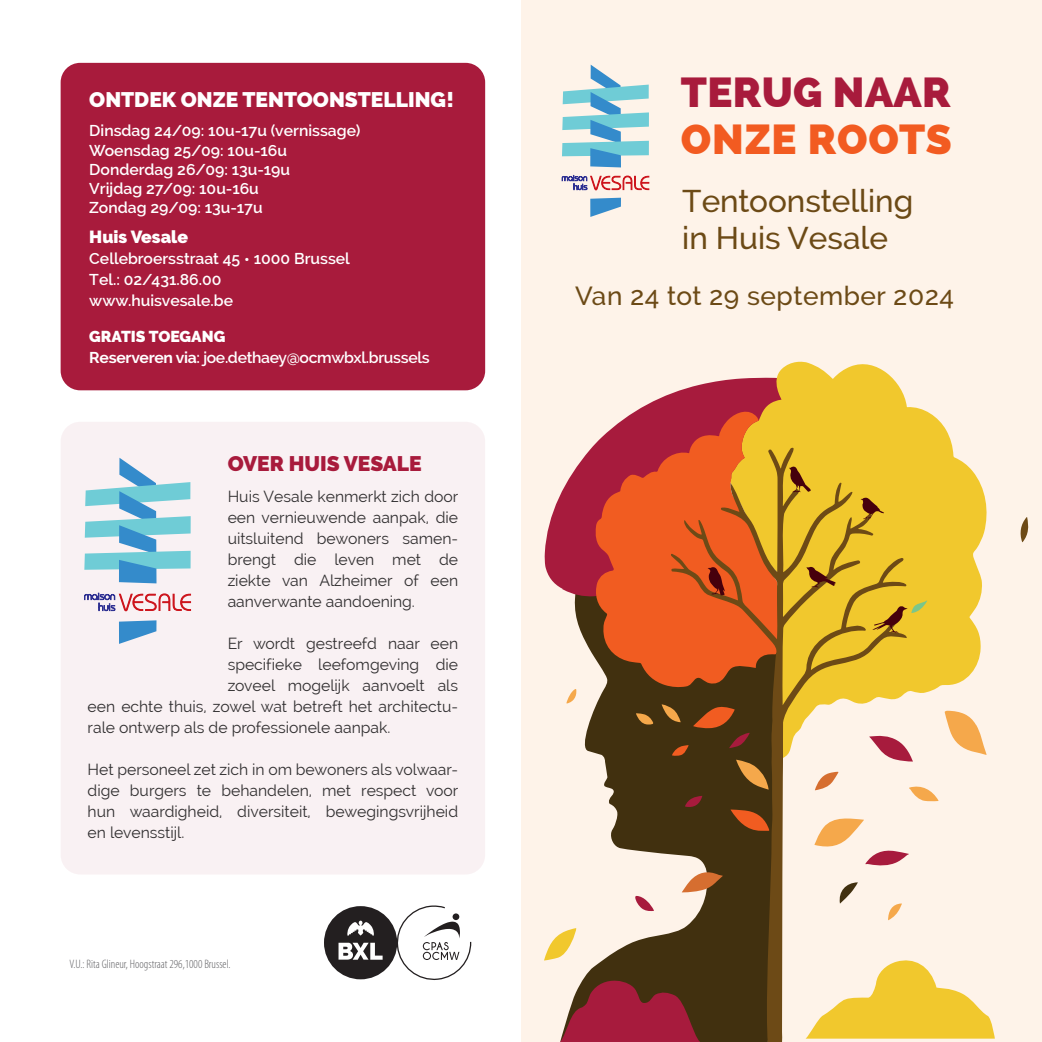
<style>
.page{position:relative;width:1042px;height:1042px;background:#fff}
.page>*{position:absolute;margin:0;border:0;box-sizing:border-box;transform-origin:0 0}
.t1{font:800 42px "Raleway";letter-spacing:.01em;color:#a81b3c}
.t2{font:800 42px "Raleway";letter-spacing:.02em;color:#f25b21}
.t3{font:500 31.5px/36.8px "Raleway";color:#6c4a16}
.t4{font:500 26.25px "Raleway";letter-spacing:.02em;color:#6c4a16}
.t5{font:900 21px "Raleway";color:#fff}
.t6{font:900 21px "Raleway";color:#a81b3c}
.t7{font:900 17.5px "Raleway";color:#fff}
.t8{font:15.75px/21px "Raleway";color:#312f30;text-align:justify}
.t9{font:600 15.75px/19.2px "Raleway";color:#fff}
.t10{font:600 15.75px/21px "Raleway";letter-spacing:-.02em;color:#fff}
.t11{font:300 condensed 12.25px "Myriad Pro";color:#636366}
.s1{font-weight:900}
.s2{font-weight:700}
</style>
<div class="page">
<div style="left:521px;top:0;width:521px;height:1042px;background:#fef3e9"></div>
<svg style="left:566px;top:597px;width:103px;height:377px"></svg>
<svg style="left:544px;top:379px;width:186px;height:218px"></svg>
<svg style="left:730px;top:361px;width:257px;height:394px;fill:#f1c82d"></svg>
<svg style="left:594px;top:408px;width:184px;height:279px;background:#cc4f31"></svg>
<svg style="left:669px;top:447px;width:238px;height:595px"></svg>
<svg style="left:1020px;top:517px;width:9px;height:25px"></svg>
<svg style="left:566px;top:689px;width:11px;height:14px"></svg>
<svg style="left:944px;top:711px;width:42px;height:44px"></svg>
<svg style="left:636px;top:713px;width:17px;height:11px"></svg>
<svg style="left:869px;top:735px;width:44px;height:26px"></svg>
<svg style="left:661px;top:704px;width:107px;height:85px;background:#593a14"></svg>
<svg style="left:544px;top:928px;width:32px;height:32px"></svg>
<svg style="left:815px;top:772px;width:23px;height:18px"></svg>
<svg style="left:909px;top:786px;width:29px;height:15px"></svg>
<svg style="left:685px;top:796px;width:17px;height:12px"></svg>
<svg style="left:730px;top:809px;width:39px;height:22px"></svg>
<svg style="left:814px;top:815px;width:95px;height:51px"></svg>
<svg style="left:838px;top:882px;width:20px;height:21px"></svg>
<svg style="left:635px;top:896px;width:19px;height:15px"></svg>
<svg style="left:888px;top:903px;width:14px;height:17px"></svg>
<svg style="left:682px;top:870px;width:41px;height:22px"></svg>
<svg style="left:805px;top:957px;width:190px;height:81px"></svg>
<svg style="left:560px;top:974px;width:140px;height:68px;background:#8f333d"></svg>
<svg style="left:707px;top:566px;width:18px;height:29px"></svg>
<svg style="left:872px;top:600px;width:55px;height:33px;background:#d2aa2b"></svg>
<svg style="left:806px;top:566px;width:30px;height:22px"></svg>
<svg style="left:860px;top:497px;width:24px;height:23px"></svg>
<svg style="left:789px;top:466px;width:22px;height:27px"></svg>
<svg style="left:562px;top:65px;width:87px;height:102px"></svg>
<svg style="left:590px;top:198px;width:31px;height:19px"></svg>
<svg style="left:562px;top:175px;width:87px;height:15px"></svg>
<svg style="left:324px;top:906px;width:147px;height:74px"></svg>
<div style="left:61px;top:63px;width:424px;height:327px;background:#a81b3c;border-radius:20px"></div>
<div style="left:61px;top:422px;width:424px;height:452px;background:#f9f1f3;border-radius:20px"></div>
<svg style="left:84px;top:458px;width:107px;height:125px"></svg>
<svg style="left:119px;top:620px;width:37px;height:24px"></svg>
<svg style="left:84px;top:593px;width:107px;height:18px"></svg>
<h3 class="t5" style="left:89px;top:87px;width:366px">ONTDEK ONZE TENTOONSTELLING!</h3>
<p class="t9" style="left:89px;top:121px;width:273px">Dinsdag 24/09: 10u-17u (vernissage)<br>Woensdag 25/09: 10u-16u<br>Donderdag 26/09: 13u-19u<br>Vrijdag 27/09: 10u-16u<br>Zondag 29/09: 13u-17u</p>
<p class="t7" style="left:89px;top:226px;width:100px">Huis Vesale</p>
<p class="t9" style="left:89px;top:248px;width:262px;line-height:21px">Cellebroersstraat 45 • 1000 Brussel<br>Tel.: 02/431.86.00 www.huisvesale.be</p>
<p class="t10" style="left:89px;top:326px;width:342px"><span class="s1">GRATIS TOEGANG<br></span><span class="s2">Reserveren via</span>: joe.dethaey@ocmwbxl.brussels</p>
<h3 class="t6" style="left:228px;top:452px;width:196px">OVER HUIS VESALE</h3>
<p class="t8" style="left:228px;top:486px;width:232px">Huis Vesale kenmerkt zich door een vernieuwende aanpak, die uitsluitend bewoners samen&shy;brengt die leven met de ziekte van Alzheimer of een aanverwante aandoening.</p>
<p class="t8" style="left:228px;top:633px;width:232px">Er wordt gestreefd naar een</p>
<p class="t8" style="left:228px;top:654px;width:232px">specifieke leefomgeving die</p>
<p class="t8" style="left:228px;top:675px;width:232px">zoveel mogelijk aanvoelt als</p>
<p class="t8" style="left:88px;top:696px;width:372px">een echte thuis, zowel wat betreft het architectu-</p>
<p class="t8" style="left:88px;top:717px;width:304px">rale ontwerp als de professionele aanpak.</p>
<p class="t8" style="left:88px;top:759px;width:372px">Het personeel zet zich in om bewoners als volwaar&shy;dige burgers te behandelen, met respect voor hun waardigheid, diversiteit, bewegingsvrijheid en levensstijl.</p>
<p class="t11" style="left:69px;top:958px;width:163px">V.U.: Rita Glineur, Hoogstraat 296,1000 Brussel.</p>
<h1 class="t1" style="left:681px;top:68px;width:272px">TERUG NAAR</h1>
<h1 class="t2" style="left:681px;top:115px;width:273px">ONZE ROOTS</h1>
<h2 class="t3" style="left:682px;top:182px;width:232px">Tentoonstelling in Huis Vesale</h2>
<h3 class="t4" style="left:575px;top:281px;width:380px">Van 24 tot 29 september 2024</h3>
</div>
